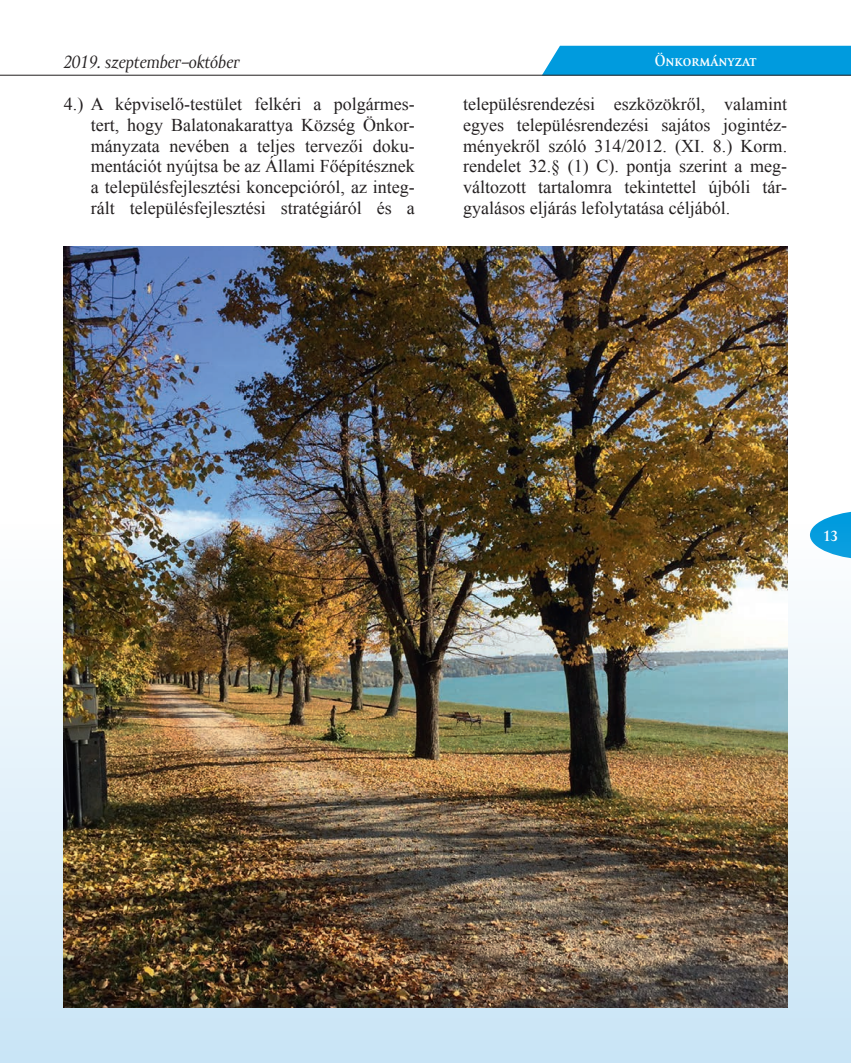
<style>
.page{position:relative;width:851px;height:1063px;background:#fff}
.page>*{position:absolute;margin:0;border:0;box-sizing:border-box;transform-origin:0 0}
.t1{font:18px/20.7px "Times New Roman";color:#231f20;text-align:justify}
.t2{font:italic 18px "Amor Serif Pro";color:#231f20}
.t3{font:16.5px "Amor Serif Text Pro";color:#fff}
.t4{font:700 15px "Amor Serif Pro";color:#fff}
</style>
<div class="page">
<div style="left:541px;top:46px;width:309px;height:29px;background:#009bde"></div>
<svg style="left:816px;top:512px;width:34px;height:12px"></svg>
<div style="left:0;top:524px;width:850px;height:539px;background:linear-gradient(to bottom,#eff9fd,#cfe7f7)"></div>
<hr style="left:0;top:75px;width:850px;height:1px;background:#231f20">
<img style="left:64px;top:247px;width:723px;height:761px">
<p class="t2" style="left:63px;top:52px;width:178px">2019. szeptember–október</p>
<p class="t3" style="left:654px;top:52px;width:103px">Önkormányzat</p>
<p class="t1" style="left:91px;top:94px;width:325px;text-indent:-27px">4.) A képviselő-testület felkéri a polgármes&shy;tert, hogy Balatonakarattya Község Önkor&shy;mányzata nevében a teljes tervezői doku&shy;mentációt nyújtsa be az Állami Főépítésznek a településfejlesztési koncepcióról, az integ&shy;rált településfejlesztési stratégiáról és a</p>
<p class="t1" style="left:463px;top:94px;width:325px">településrendezési eszközökről, valamint egyes településrendezési sajátos jogintéz&shy;ményekről szóló 314/2012. (XI. 8.) Korm. rendelet 32.§ (1) C). pontja szerint a meg&shy;változott tartalomra tekintettel újbóli tár&shy;gyalásos eljárás lefolytatása céljából.</p>
<p class="t4" style="left:823px;top:528px;width:16px">13</p>
</div>
